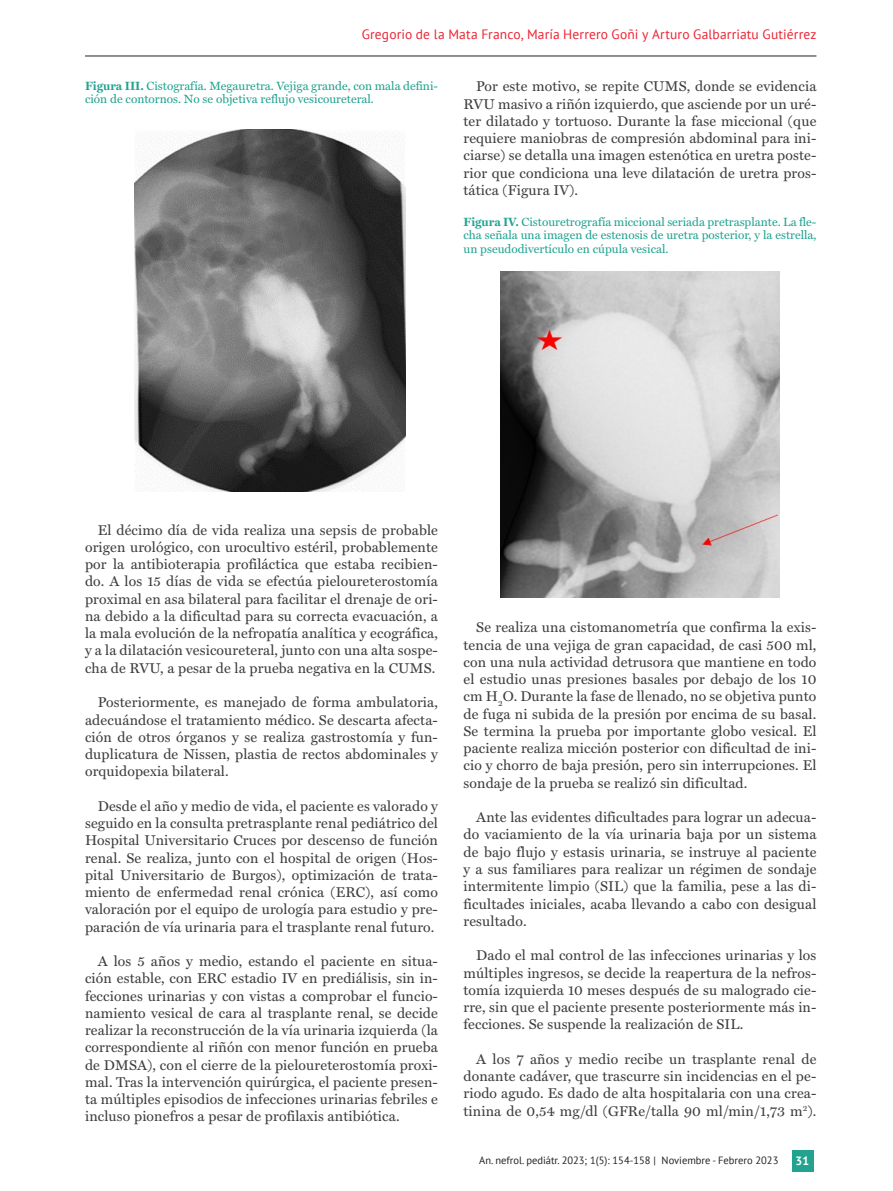
<style>
.page{position:relative;width:893px;height:1191px;background:#fff}
.page>*{position:absolute;margin:0;border:0;box-sizing:border-box;transform-origin:0 0}
.t1{font:14.25px/17.2px "Miller Text";letter-spacing:.01em;color:#3e3e3f;text-align:justify}
.CABECERA_autores{font:13.5px "PT Sans";letter-spacing:.01em;color:#ed2131}
.PIE_de_foto{font:12px/13.5px "Miller Text";color:#21a390}
.t2{font:700 12px "PT Sans";color:#fff}
.t3{font:10.5px "PT Sans";color:#231f20}
.s1{font-weight:700}
</style>
<div class="page">
<div style="left:792px;top:1150px;width:21px;height:21px;background:#21a390"></div>
<hr style="left:85px;top:56px;width:731px;height:1px;background:#231f20">
<img style="left:135px;top:129px;width:270px;height:363px">
<img style="left:501px;top:271px;width:279px;height:326px">
<p class="CABECERA_autores" style="left:362px;top:25px;width:456px">Gregorio de la Mata Franco, María Herrero Goñi y Arturo Galbarriatu Gutiérrez</p>
<p class="PIE_de_foto" style="left:85px;top:79px;width:354px"><span class="s1">Figura III.</span> Cistografía. Megauretra. Vejiga grande, con mala defini&shy;ción de contornos. No se objetiva reflujo vesicoureteral.</p>
<p class="t1" style="left:463px;top:78px;width:354px;text-indent:13px">Por este motivo, se repite CUMS, donde se evidencia RVU masivo a riñón izquierdo, que asciende por un uré&shy;ter dilatado y tortuoso. Durante la fase miccional (que requiere maniobras de compresión abdominal para ini&shy;ciarse) se detalla una imagen estenótica en uretra poste&shy;rior que condiciona una leve dilatación de uretra pros&shy;tática (Figura IV).</p>
<p class="PIE_de_foto" style="left:463px;top:215px;width:354px;text-align:justify"><span class="s1">Figura IV.</span> Cistouretrografía miccional seriada pretrasplante. La fle&shy;cha señala una imagen de estenosis de uretra posterior, y la estrella, un pseudodivertículo en cúpula vesical.</p>
<p class="t1" style="left:85px;top:521px;width:354px;text-indent:13px">El décimo día de vida realiza una sepsis de probable origen urológico, con urocultivo estéril, probablemente por la antibioterapia profiláctica que estaba recibien&shy;do. A los 15 días de vida se efectúa pieloureterostomía proximal en asa bilateral para facilitar el drenaje de ori&shy;na debido a la dificultad para su correcta evacuación, a la mala evolución de la nefropatía analítica y ecográfica, y a la dilatación vesicoureteral, junto con una alta sospe&shy;cha de RVU, a pesar de la prueba negativa en la CUMS.</p>
<p class="t1" style="left:85px;top:693px;width:354px;text-indent:13px">Posteriormente, es manejado de forma ambulatoria, adecuándose el tratamiento médico. Se descarta afecta&shy;ción de otros órganos y se realiza gastrostomía y fun&shy;duplicatura de Nissen, plastia de rectos abdominales y orquidopexia bilateral.</p>
<p class="t1" style="left:85px;top:797px;width:354px;text-indent:13px">Desde el año y medio de vida, el paciente es valorado y seguido en la consulta pretrasplante renal pediátrico del Hospital Universitario Cruces por descenso de función renal. Se realiza, junto con el hospital de origen (Hos&shy;pital Universitario de Burgos), optimización de trata&shy;miento de enfermedad renal crónica (ERC), así como valoración por el equipo de urología para estudio y pre&shy;paración de vía urinaria para el trasplante renal futuro.</p>
<p class="t1" style="left:85px;top:952px;width:354px;text-indent:13px">A los 5 años y medio, estando el paciente en situa&shy;ción estable, con ERC estadio IV en prediálisis, sin in&shy;fecciones urinarias y con vistas a comprobar el funcio&shy;namiento vesical de cara al trasplante renal, se decide realizar la reconstrucción de la vía urinaria izquierda (la correspondiente al riñón con menor función en prueba de DMSA), con el cierre de la pieloureterostomía proxi&shy;mal. Tras la intervención quirúrgica, el paciente presen&shy;ta múltiples episodios de infecciones urinarias febriles e incluso pionefros a pesar de profilaxis antibiótica.</p>
<p class="t1" style="left:463px;top:619px;width:354px;text-indent:13px">Se realiza una cistomanometría que confirma la exis&shy;tencia de una vejiga de gran capacidad, de casi 500 ml, con una nula actividad detrusora que mantiene en todo el estudio unas presiones basales por debajo de los 10 cm H<sub>2</sub>O. Durante la fase de llenado, no se objetiva punto de fuga ni subida de la presión por encima de su basal.<br>Se termina la prueba por importante globo vesical. El paciente realiza micción posterior con dificultad de ini&shy;cio y chorro de baja presión, pero sin interrupciones. El sondaje de la prueba se realizó sin dificultad.</p>
<p class="t1" style="left:463px;top:808px;width:354px;text-indent:13px">Ante las evidentes dificultades para lograr un adecua&shy;do vaciamiento de la vía urinaria baja por un sistema de bajo flujo y estasis urinaria, se instruye al paciente y a sus familiares para realizar un régimen de sondaje intermitente limpio (SIL) que la familia, pese a las di&shy;ficultades iniciales, acaba llevando a cabo con desigual resultado.</p>
<p class="t1" style="left:463px;top:946px;width:354px;text-indent:13px">Dado el mal control de las infecciones urinarias y los múltiples ingresos, se decide la reapertura de la nefros&shy;tomía izquierda 10 meses después de su malogrado cie&shy;rre, sin que el paciente presente posteriormente más in&shy;fecciones. Se suspende la realización de SIL.</p>
<p class="t1" style="left:463px;top:1050px;width:354px;text-indent:13px">A los 7 años y medio recibe un trasplante renal de donante cadáver, que trascurre sin incidencias en el pe&shy;riodo agudo. Es dado de alta hospitalaria con una crea&shy;tinina de 0,54 mg/dl (GFRe/talla 90 ml/min/1,73 m<sup>2</sup>).</p>
<p class="t3" style="left:479px;top:1154px;width:301px">An. nefrol. pediátr. 2023; 1(5): 154-158 | Noviembre - Febrero 2023</p>
<p class="t2" style="left:796px;top:1152px;width:15px">31</p>
</div>
